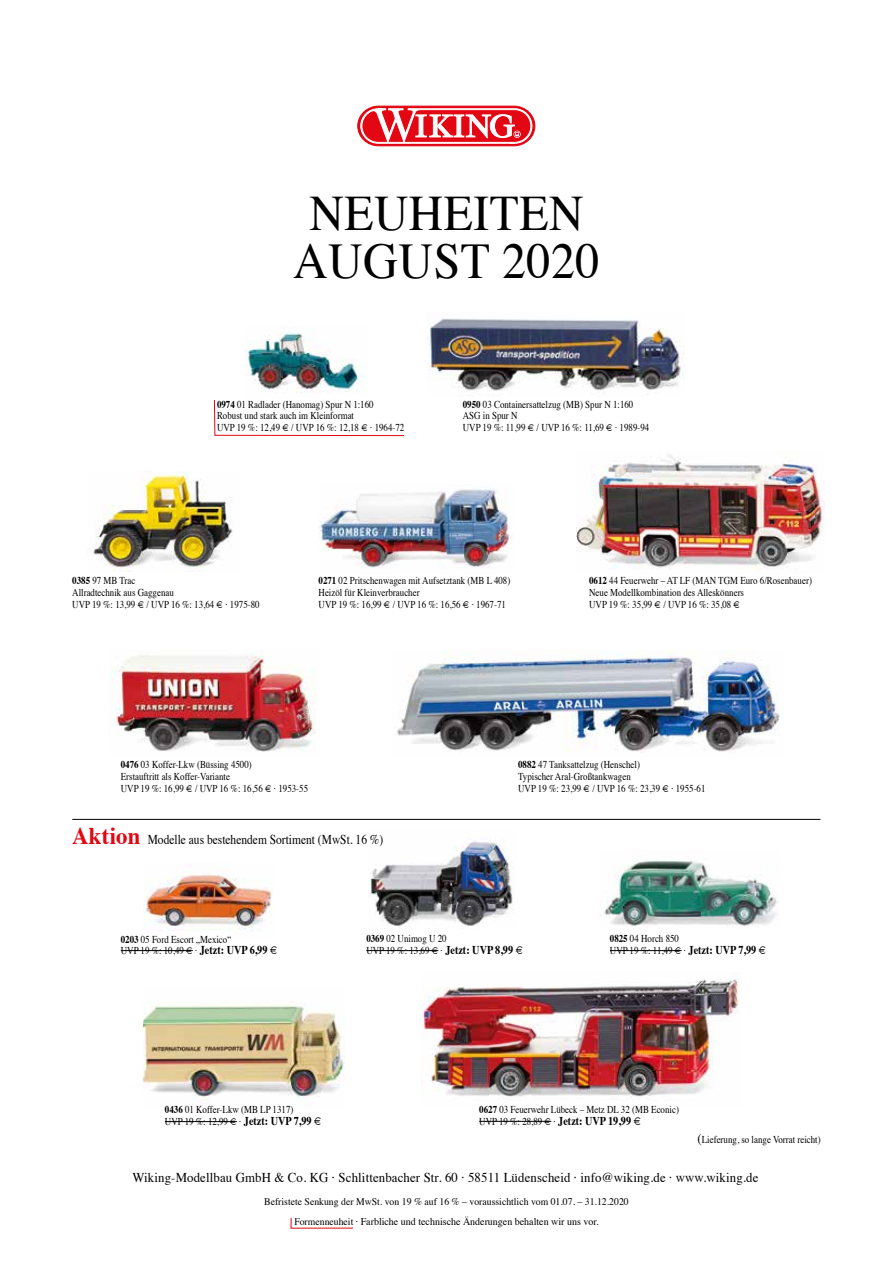
<style>
.page{position:relative;width:893px;height:1263px;background:#fff}
.page>*{position:absolute;margin:0;border:0;box-sizing:border-box;transform-origin:0 0}
.t1{font:49.95px "Times";letter-spacing:.01em;color:#000;scale:.96 1}
.t2{font:49.65px "Times";letter-spacing:.01em;color:#000;scale:.96 1}
.t3{font:700 24px "Times";letter-spacing:.01em;color:#e30613;scale:.95 1}
.t4{font:13.5px "Times";letter-spacing:.01em;color:#000;scale:.95 1}
.t5{font:13.5px "Times";letter-spacing:.01em;color:#000;scale:.85 1}
.t6{font:700 12px "Times";color:#000;scale:.85 1}
.t7{font:10.5px/11.9px "Times";color:#000;scale:.85 1}
.t8{font:10.35px "Times";color:#000;scale:.96 1}
.t9{font:10.2px "Times";color:#000;scale:.96 1}
.s1{font-weight:700}
.s2{font-weight:700;font-size:12px}
.s3{font-weight:400;font-size:10.5px}
.s4{font-size:13.5px}
.s5{font-size:10.2px}
</style>
<div class="page">
<img style="left:113px;top:651px;width:203px;height:101px">
<img style="left:576px;top:454px;width:249px;height:115px">
<img style="left:246px;top:332px;width:120px;height:61px">
<svg style="left:358px;top:106px;width:177px;height:40px"></svg>
<svg style="left:290px;top:1217px;width:63px;height:12px"></svg>
<svg style="left:214px;top:400px;width:190px;height:36px"></svg>
<img style="left:600px;top:860px;width:177px;height:66px">
<img style="left:143px;top:874px;width:130px;height:57px">
<img style="left:368px;top:841px;width:145px;height:87px">
<img style="left:421px;top:977px;width:318px;height:120px">
<img style="left:143px;top:1004px;width:201px;height:96px">
<img style="left:427px;top:318px;width:258px;height:73px">
<img style="left:397px;top:651px;width:383px;height:102px">
<img style="left:93px;top:472px;width:140px;height:100px">
<img style="left:319px;top:484px;width:193px;height:84px">
<hr style="left:121px;top:950px;width:72px;height:1px;background:#000">
<hr style="left:610px;top:950px;width:72px;height:1px;background:#000">
<hr style="left:366px;top:950px;width:72px;height:1px;background:#000">
<hr style="left:479px;top:1121px;width:72px;height:1px;background:#000">
<hr style="left:165px;top:1121px;width:72px;height:1px;background:#000">
<hr style="left:72px;top:819px;width:748px;height:1px;background:#000">
<h2 class="t2" style="left:309px;top:167px;width:287px">NEUHEITEN</h2>
<h1 class="t1" style="left:293px;top:215px;width:321px">AUGUST 2020</h1>
<p class="t7" style="left:217px;top:397px;width:222px"><span class="s1">0974</span> 01 Radlader (Hanomag) Spur N 1:160<br>Robust und stark auch im Kleinformat<br>UVP 19 %: 12,49 € / UVP 16 %: 12,18 € · 1964-72</p>
<p class="t7" style="left:463px;top:397px;width:221px"><span class="s1">0950</span> 03 Containersattelzug (MB) Spur N 1:160<br>ASG in Spur N<br>UVP 19 %: 11,99 € / UVP 16 %: 11,69 € · 1989-94</p>
<p class="t7" style="left:72px;top:574px;width:222px"><span class="s1">0385</span> 97 MB Trac<br>Allradtechnik aus Gaggenau<br>UVP 19 %: 13,99 € / UVP 16 %: 13,64 € · 1975-80</p>
<p class="t7" style="left:319px;top:574px;width:227px"><span class="s1">0271</span> 02 Pritschenwagen mit Aufsetztank (MB L 408)<br>Heizöl für Kleinverbraucher<br>UVP 19 %: 16,99 € / UVP 16 %: 16,56 € · 1967-71</p>
<p class="t7" style="left:589px;top:574px;width:264px"><span class="s1">0612</span> 44 Feuerwehr – AT LF (MAN TGM Euro 6/Rosenbauer)<br>Neue Modellkombination des Alleskönners<br>UVP 19 %: 35,99 € / UVP 16 %: 35,08 €</p>
<p class="t7" style="left:121px;top:758px;width:222px"><span class="s1">0476</span> 03 Koffer-Lkw (Büssing 4500)<br>Erstauftritt als Koffer-Variante<br>UVP 19 %: 16,99 € / UVP 16 %: 16,56 € · 1953-55</p>
<h3 class="t3" style="left:72px;top:813px;width:73px">Aktion</h3>
<p class="t5" style="left:148px;top:827px;width:279px">Modelle aus bestehendem Sortiment (MwSt. 16 %)</p>
<p class="t7" style="left:518px;top:758px;width:222px"><span class="s1">0882</span> 47 Tanksattelzug (Henschel)<br>Typischer Aral-Großtankwagen<br>UVP 19 %: 23,99 € / UVP 16 %: 23,39 € · 1955-61</p>
<p class="t7" style="left:121px;top:933px;width:186px;line-height:11.2px"><span class="s1">0203</span> 05 Ford Escort „Mexico“<br>UVP 19 %: 10,49 € · <span class="s2">Jetzt: UVP 6,99 €</span></p>
<p class="t7" style="left:610px;top:932px;width:186px"><span class="s1">0825</span> 04 Horch 850<br>UVP 19 %: 11,49 € · <span class="s2">Jetzt: UVP 7,99 €</span></p>
<p class="t7" style="left:366px;top:932px;width:186px"><span class="s1">0369</span> 02 Unimog U 20<br>UVP 19 %: 13,69 € · <span class="s2">Jetzt: UVP 8,99 €</span></p>
<p class="t7" style="left:165px;top:1103px;width:186px"><span class="s1">0436</span> 01 Koffer-Lkw (MB LP 1317)<br>UVP 19 %: 12,99 € · <span class="s2">Jetzt: UVP 7,99 €</span></p>
<p class="t7" style="left:479px;top:1102px;width:236px"><span class="s1">0627</span> 03 Feuerwehr Lübeck – Metz DL 32 (MB Econic)</p>
<p class="t6" style="left:479px;top:1109px;width:192px"><span class="s3">UVP 19 %: 28,89 € ·</span> Jetzt: UVP 19,99 €</p>
<p class="t7" style="left:697px;top:1132px;width:147px"><span class="s4">(</span>Lieferung, so lange Vorrat reicht)</p>
<p class="t4" style="left:133px;top:1165px;width:660px">Wiking-Modellbau GmbH &amp; Co. KG · Schlittenbacher Str. 60 · 58511 Lüdenscheid · info@wiking.de · www.wiking.de</p>
<p class="t8" style="left:294px;top:1211px;width:318px"><span class="s5">Formenneuheit ·</span> Farbliche und technische Änderungen behalten wir uns vor.</p>
<p class="t9" style="left:264px;top:1192px;width:381px">Befristete Senkung der MwSt. von 19 % auf 16 % – voraussichtlich vom 01.07. – 31.12.2020</p>
</div>
